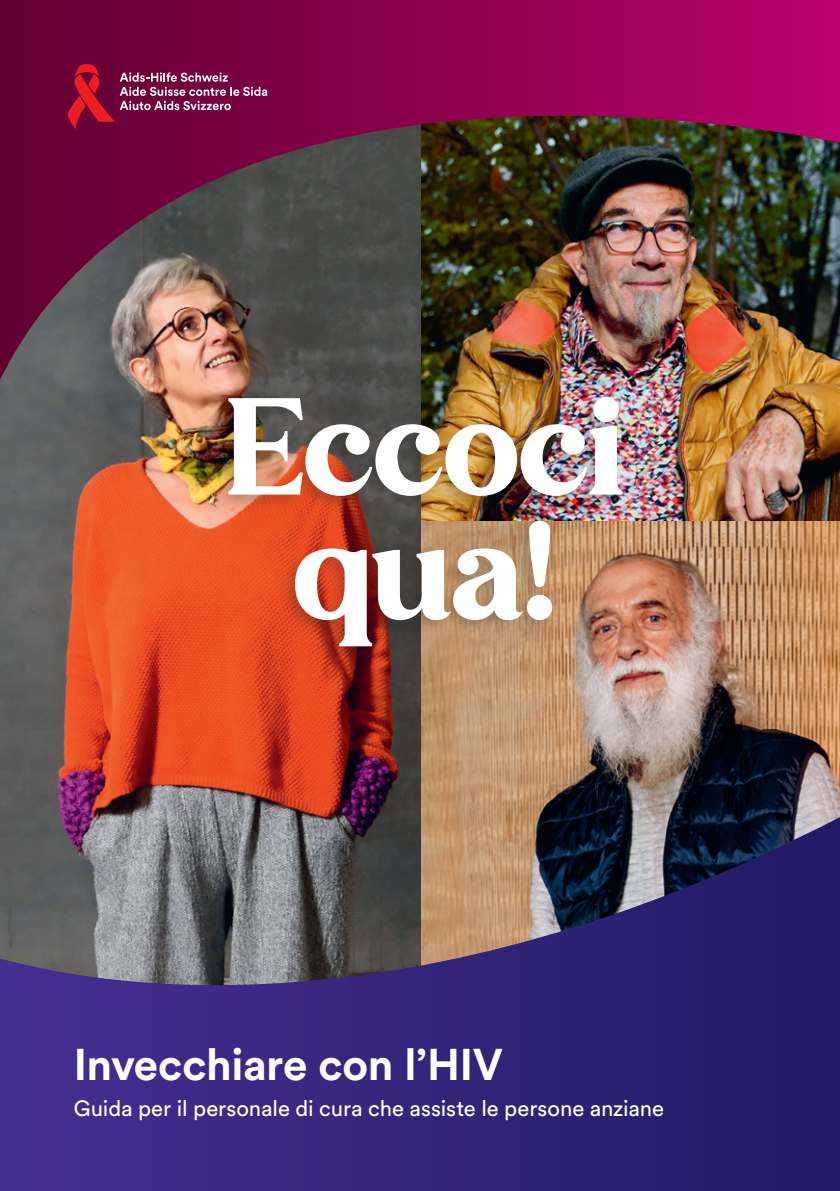
<style>
.page{position:relative;width:840px;height:1191px;background:#fff}
.page>*{position:absolute;margin:0;border:0;box-sizing:border-box;transform-origin:0 0}
.t1{font:133px/124.2px "Avigea";letter-spacing:.005em;color:#fff;text-align:center}
.t2{font:700 44px "Circular Std";letter-spacing:-.01em;color:#fff}
.t3{font:22px "Circular Std";letter-spacing:-.005em;color:#fff}
</style>
<div class="page">
<img style="left:420px;top:521px;width:419px;height:296px">
<img style="left:420px;top:379px;width:419px;height:142px">
<img style="left:0;top:379px;width:420px;height:438px">
<div style="left:212px;top:391px;width:415px;height:272px;background:#231f20;opacity:.25"></div>
<img style="left:0;top:0;width:839px;height:379px">
<svg style="left:66px;top:64px;width:201px;height:66px;background:#8a1a4c"></svg>
<svg style="left:0;top:817px;width:839px;height:374px;background:#453a73"></svg>
<h1 class="t1" style="left:226px;top:387px;width:398px">Eccoci qua!</h1>
<h2 class="t2" style="left:74px;top:1036px;width:430px">Invecchiare con l’HIV</h2>
<p class="t3" style="left:74px;top:1095px;width:591px">Guida per il personale di cura che assiste le persone anziane</p>
</div>
